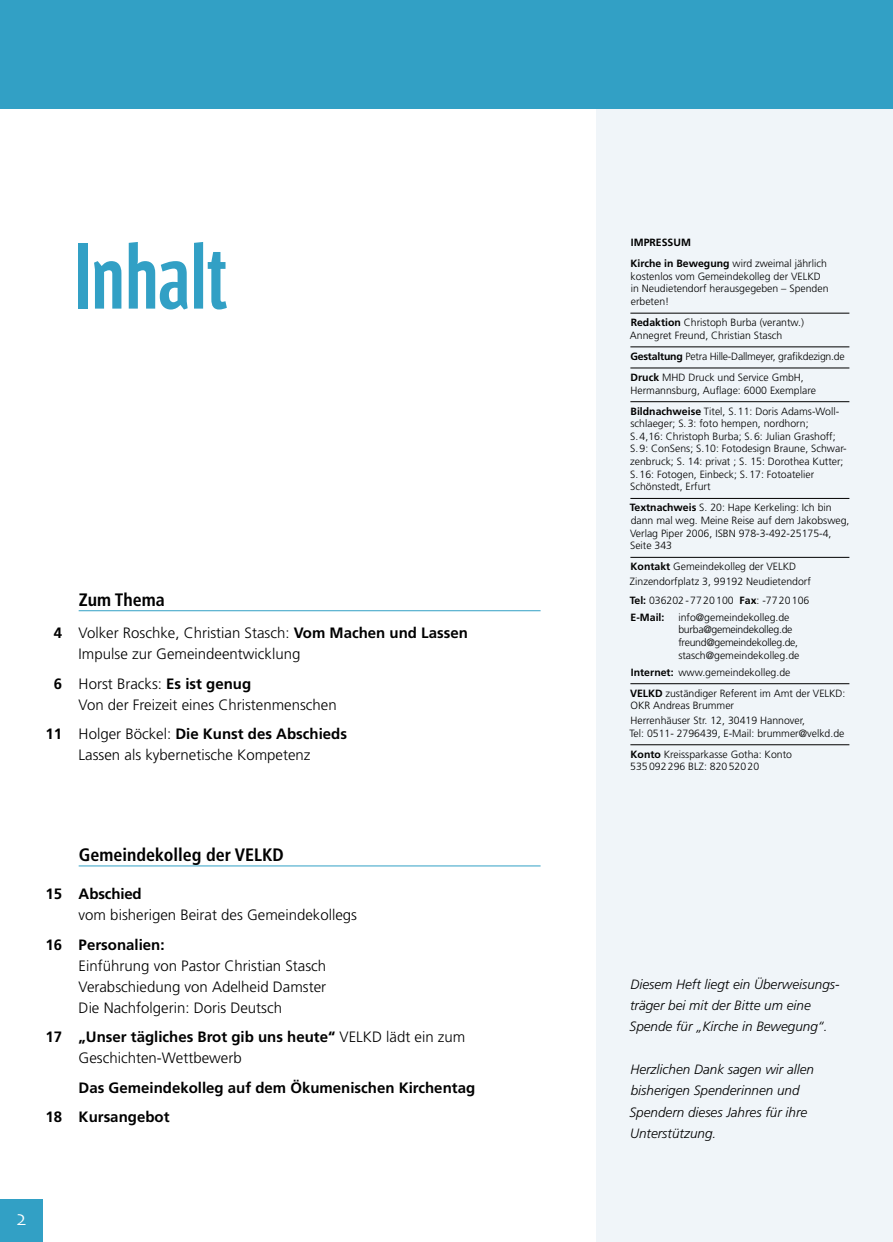
<style>
.page{position:relative;width:893px;height:1242px;background:#fff}
.page>*{position:absolute;margin:0;border:0;box-sizing:border-box;transform-origin:0 0}
.t1{font:500 91.35px "Golary Red";color:#32a0c5}
.t2{font:700 condensed 18px "Frutiger LT Std";color:#000}
.t3{font:16.5px "Skia";color:#fff}
.t4{font:300 15px/21px "Frutiger LT Std";color:#000}
.t5{font:700 15px/29.5px "Frutiger LT Std";color:#000}
.t6{font:italic 300 13.5px/21.3px "Frutiger LT Std";color:#000}
.t7{font:300 10.5px/12.6px "Frutiger LT Std";color:#000}
.t8{font:300 10.5px/12.6px "Frutiger LT Std";letter-spacing:-.025em;color:#000}
.t9{font:300 10.5px/21.1px "Frutiger LT Std";letter-spacing:-.02em;color:#000}
.t10{font:700 10.5px/21.1px "Frutiger LT Std";color:#000}
.s1{font-weight:700}
.s2{font-weight:300}
</style>
<div class="page">
<div style="left:596px;top:0;width:297px;height:1242px;background:#f0f5f9"></div>
<div style="left:0;top:1199px;width:43px;height:43px;background:#32a0c5"></div>
<div style="left:0;top:0;width:893px;height:109px;background:#32a0c5"></div>
<hr style="left:79px;top:610px;width:462px;height:1px;background:#32a0c5">
<hr style="left:79px;top:865px;width:462px;height:1px;background:#32a0c5">
<hr style="left:630px;top:313px;width:219px;height:1px;background:#000">
<hr style="left:630px;top:346px;width:219px;height:1px;background:#000">
<hr style="left:630px;top:368px;width:219px;height:1px;background:#000">
<hr style="left:630px;top:401px;width:219px;height:1px;background:#000">
<hr style="left:630px;top:498px;width:219px;height:1px;background:#000">
<hr style="left:630px;top:557px;width:219px;height:1px;background:#000">
<hr style="left:630px;top:683px;width:219px;height:1px;background:#000">
<hr style="left:630px;top:744px;width:219px;height:1px;background:#000">
<h1 class="t1" style="left:74px;top:229px;width:153px">Inhalt</h1>
<h2 class="t2" style="left:79px;top:589px;width:88px">Zum Thema</h2>
<h3 class="t4" style="left:79px;top:622px;width:391px;text-indent:-25px"><span class="s1">4</span> Volker Roschke, Christian Stasch: <span class="s1">Vom Machen und Lassen<br></span>Impulse zur Gemeindeentwicklung</h3>
<h3 class="t4" style="left:79px;top:673px;width:260px;text-indent:-25px"><span class="s1">6</span> Horst Bracks: <span class="s1">Es ist genug<br></span>Von der Freizeit eines Christenmenschen</h3>
<h3 class="t4" style="left:45px;top:724px;width:303px;text-align:center"><span class="s1">11</span> Holger Böckel: <span class="s1">Die Kunst des Abschieds<br></span>Lassen als kybernetische Kompetenz</h3>
<h2 class="t2" style="left:79px;top:844px;width:207px">Gemeindekolleg der VELKD</h2>
<h3 class="t5" style="left:46px;top:879px;width:98px">15 Abschied</h3>
<h3 class="t4" style="left:79px;top:905px;width:280px">vom bisherigen Beirat des Gemeindekollegs</h3>
<h3 class="t5" style="left:46px;top:930px;width:120px">16 Personalien:</h3>
<h3 class="t4" style="left:79px;top:955px;width:249px;text-align:justify">Einführung von Pastor Christian Stasch Verabschiedung von Adelheid Damster Die Nachfolgerin: Doris Deutsch</h3>
<h3 class="t4" style="left:79px;top:1027px;width:388px;text-indent:-33px"><span class="s1">17 „Unser tägliches Brot gib uns heute“</span> VELKD lädt ein zum<br>Geschichten-Wettbewerb</h3>
<h3 class="t5" style="left:45px;top:1073px;width:431px;text-indent:33px">Das Gemeindekolleg auf dem Ökumenischen Kirchentag<br>18 Kursangebot</h3>
<h3 class="t3" style="left:17px;top:1210px;width:10px">2</h3>
<p class="t10" style="left:631px;top:232px;width:198px">IMPRESSUM<br>Kirche in Bewegung <span class="s2">wird zweimal jährlich</span></p>
<p class="t7" style="left:631px;top:270px;width:199px">kostenlos vom Gemeindekolleg der VELKD in Neudietendorf herausgegeben – Spenden erbeten!</p>
<p class="t7" style="left:630px;top:316px;width:176px"><span class="s1">Redaktion</span> Christoph Burba (verantw.)<br>Annegret Freund, Christian Stasch</p>
<p class="t9" style="left:630px;top:346px;width:216px"><span class="s1">Gestaltung</span> Petra Hille-Dallmeyer, grafikdezign.de<br><span class="s1">Druck</span> MHD Druck und Service GmbH,</p>
<p class="t7" style="left:630px;top:379px;width:210px;line-height:21.1px">Hermannsburg, Auflage: 6000 Exemplare<br><span class="s1">Bildnachweise</span> Titel, S.11: Doris Adams-Woll-</p>
<p class="t7" style="left:630px;top:417px;width:218px">schlaeger; S.3: foto hempen, nordhorn;<br>S.4,16: Christoph Burba; S.6: Julian Grashoff; S.9: ConSens; S.10: Fotodesign Braune, Schwar&shy;zenbruck; S. 14: privat ; S. 15: Dorothea Kutter; S.16: Fotogen, Einbeck; S.17: Fotoatelier Schönstedt, Erfurt</p>
<p class="t7" style="left:630px;top:501px;width:221px"><span class="s1">Textnachweis</span> S. 20: Hape Kerkeling: Ich bin dann mal weg. Meine Reise auf dem Jakobsweg, Verlag Piper 2006, ISBN 978-3-492-25175-4, Seite 343</p>
<p class="t7" style="left:630px;top:559px;width:182px;line-height:14.7px"><span class="s1">Kontakt</span> Gemeindekolleg der VELKD<br>Zinzendorfplatz 3, 99192 Neudietendorf</p>
<p class="t7" style="left:630px;top:592px;width:181px;line-height:16.8px"><span class="s1">Tel:</span> 036202-7720100 <span class="s1">Fax</span>: -7720106<br><span class="s1">E-Mail:</span></p>
<p class="t8" style="left:678px;top:611px;width:123px">info@gemeindekolleg.de burba@gemeindekolleg.de freund@gemeindekolleg.de, stasch@gemeindekolleg.de</p>
<p class="t7" style="left:630px;top:661px;width:217px;line-height:21.1px"><span class="s1">Internet:</span> www.gemeindekolleg.de<br><span class="s1">VELKD</span> zuständiger Referent im Amt der VELKD:</p>
<p class="t7" style="left:630px;top:698px;width:176px;line-height:14.7px">OKR Andreas Brummer<br>Herrenhäuser Str. 12, 30419 Hannover,</p>
<p class="t7" style="left:629px;top:722px;width:216px;line-height:21.1px">Tel: 0511- 2796439, E-Mail: brummer@velkd.de<br><span class="s1">Konto</span> Kreissparkasse Gotha: Konto</p>
<p class="t7" style="left:630px;top:760px;width:131px">535092296 BLZ: 82052020</p>
<p class="t6" style="left:630px;top:973px;width:212px">Diesem Heft liegt ein Überweisungs&shy;träger bei mit der Bitte um eine<br>Spende für „Kirche in Bewegung“.</p>
<p class="t6" style="left:630px;top:1058px;width:186px">Herzlichen Dank sagen wir allen bisherigen Spenderinnen und<br>Spendern dieses Jahres für ihre<br>Unterstützung.</p>
</div>
